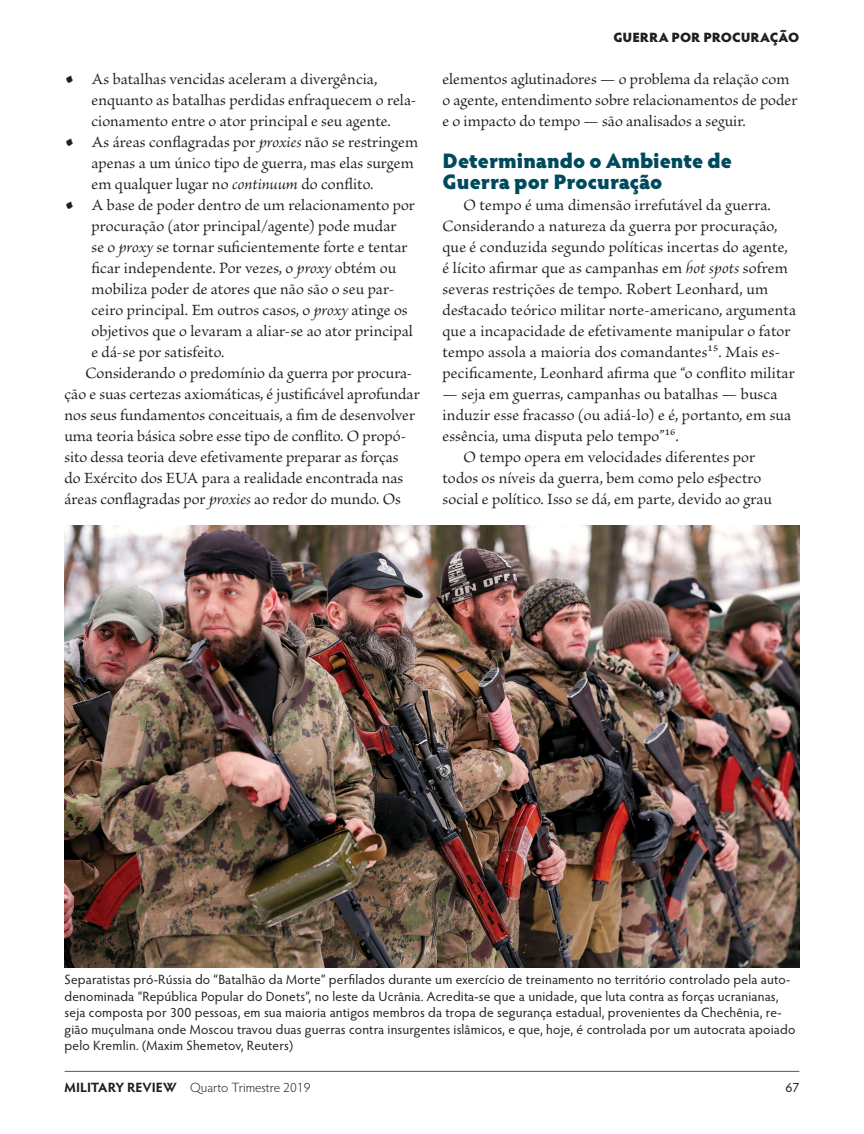
<style>
.page{position:relative;width:864px;height:1134px;background:#fff}
.page>*{position:absolute;margin:0;border:0;box-sizing:border-box;transform-origin:0 0}
.t1{font:900 21px/21px "Hypatia Sans Pro";color:#004a5d}
.t2{font:16.5px/21px "Brioso Pro";letter-spacing:.005em;color:#231f20}
.t3{font:13.5px/16.5px "Hypatia Sans Pro";letter-spacing:.01em;color:#231f20}
.t4{font:300 13.5px "Hypatia Sans Pro";color:#231f20}
.t5{font:900 13.5px "Hypatia Sans Pro";color:#231f20}
.s1{font-size:28.8px}
.s2{font-style:italic}
.s3{font-weight:700}
</style>
<div class="page">
<hr style="left:65px;top:1071px;width:734px;height:1px;background:#58595b">
<img style="left:64px;top:525px;width:735px;height:443px">
<p class="t2" style="left:92px;top:69px;width:327px;text-indent:-27px"><span class="s1">•</span> As batalhas vencidas aceleram a divergência, enquanto as batalhas perdidas enfraquecem o rela&shy;cionamento entre o ator principal e seu agente.</p>
<p class="t2" style="left:92px;top:132px;width:328px;text-indent:-27px"><span class="s1">•</span> As áreas conflagradas por <span class="s2">proxies</span> não se restringem apenas a um único tipo de guerra, mas elas surgem em qualquer lugar no <span class="s2">continuum</span> do conflito.</p>
<p class="t2" style="left:64px;top:195px;width:352px"><span class="s1">•</span> A base de poder dentro de um relacionamento por</p>
<p class="t2" style="left:92px;top:216px;width:307px">procuração (ator principal/agente) pode mudar</p>
<p class="t2" style="left:92px;top:237px;width:318px">se o <span class="s2">proxy</span> se tornar suficientemente forte e tentar</p>
<p class="t2" style="left:92px;top:258px;width:306px">ficar independente. Por vezes, o <span class="s2">proxy</span> obtém ou</p>
<p class="t2" style="left:92px;top:279px;width:304px">mobiliza poder de atores que não são o seu par-</p>
<p class="t2" style="left:92px;top:300px;width:318px">ceiro principal. Em outros casos, o <span class="s2">proxy</span> atinge os</p>
<p class="t2" style="left:92px;top:321px;width:323px">objetivos que o levaram a aliar-se ao ator principal</p>
<p class="t2" style="left:92px;top:342px;width:135px">e dá-se por satisfeito.</p>
<p class="t2" style="left:85px;top:363px;width:329px">Considerando o predomínio da guerra por procura-</p>
<p class="t2" style="left:65px;top:384px;width:357px">ção e suas certezas axiomáticas, é justificável aprofundar</p>
<p class="t2" style="left:65px;top:405px;width:352px">nos seus fundamentos conceituais, a fim de desenvolver</p>
<p class="t2" style="left:65px;top:426px;width:344px">uma teoria básica sobre esse tipo de conflito. O propó-</p>
<p class="t2" style="left:65px;top:447px;width:336px">sito dessa teoria deve efetivamente preparar as forças</p>
<p class="t2" style="left:65px;top:468px;width:340px">do Exército dos EUA para a realidade encontrada nas</p>
<p class="t2" style="left:65px;top:489px;width:338px">áreas conflagradas por <span class="s2">proxies</span> ao redor do mundo. Os</p>
<p class="t5" style="left:613px;top:27px;width:188px">GUERRA POR PROCURAÇÃO</p>
<p class="t2" style="left:443px;top:69px;width:357px">elementos aglutinadores — o problema da relação com o agente, entendimento sobre relacionamentos de poder e o impacto do tempo — são analisados a seguir.</p>
<p class="t1" style="left:442px;top:149px;width:291px">Determinando o Ambiente de<br>Guerra por Procuração</p>
<p class="t2" style="left:442px;top:195px;width:355px;text-indent:21px">O tempo é uma dimensão irrefutável da guerra.<br>Considerando a natureza da guerra por procuração, que é conduzida segundo políticas incertas do agente, é lícito afirmar que as campanhas em <span class="s2">hot spots</span> sofrem severas restrições de tempo. Robert Leonhard, um destacado teórico militar norte-americano, argumenta que a incapacidade de efetivamente manipular o fator tempo assola a maioria dos comandantes15. Mais es&shy;pecificamente, Leonhard afirma que “o conflito militar</p>
<p class="t2" style="left:442px;top:384px;width:337px">— seja em guerras, campanhas ou batalhas — busca</p>
<p class="t2" style="left:442px;top:405px;width:350px">induzir esse fracasso (ou adiá-lo) e é, portanto, em sua</p>
<p class="t2" style="left:442px;top:426px;width:238px">essência, uma disputa pelo tempo”16.</p>
<p class="t2" style="left:464px;top:447px;width:293px">O tempo opera em velocidades diferentes por</p>
<p class="t2" style="left:442px;top:468px;width:320px">todos os níveis da guerra, bem como pelo espectro</p>
<p class="t2" style="left:442px;top:489px;width:331px">social e político. Isso se dá, em parte, devido ao grau</p>
<p class="t3" style="left:64px;top:971px;width:732px">Separatistas pró-Rússia do “Batalhão da Morte” perfilados durante um exercício de treinamento no território controlado pela auto&shy;denominada “República Popular do Donets”, no leste da Ucrânia. Acredita-se que a unidade, que luta contra as forças ucranianas, seja composta por 300 pessoas, em sua maioria antigos membros da tropa de segurança estadual, provenientes da Chechênia, re&shy;gião muçulmana onde Moscou travou duas guerras contra insurgentes islâmicos, e que, hoje, é controlada por um autocrata apoiado pelo Kremlin. (Maxim Shemetov, Reuters)</p>
<p class="t4" style="left:64px;top:1079px;width:248px"><span class="s3">MILITARY REVIEW</span> Quarto Trimestre 2019</p>
<p class="t3" style="left:786px;top:1079px;width:15px">67</p>
</div>
